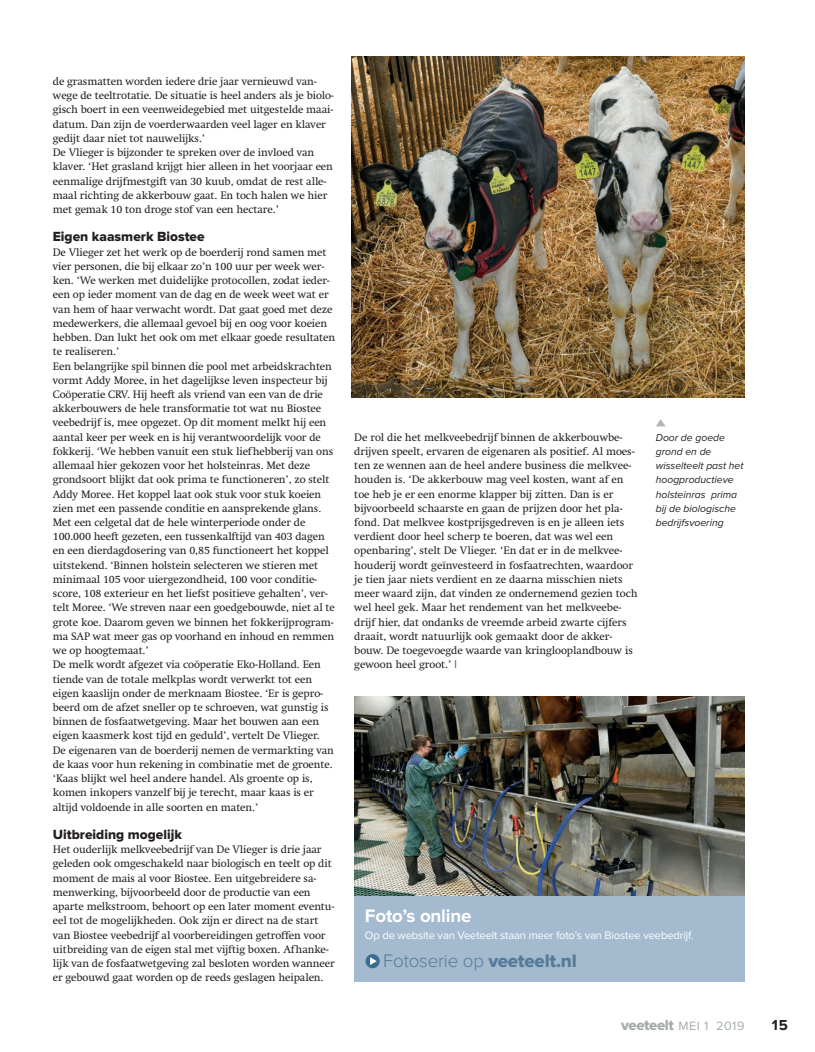
<style>
.page{position:relative;width:815px;height:1052px;background:#fff}
.page>*{position:absolute;margin:0;border:0;box-sizing:border-box;transform-origin:0 0}
.t1{font:300 18.75px "Proxima Nova";letter-spacing:-.01em;color:#557b98}
.t2{font:700 18.75px "Proxima Nova";letter-spacing:-.01em;color:#fff}
.t3{font:15px "Proxima Nova Extrabld";letter-spacing:-.02em;color:#a6acac}
.t4{font:700 15px "Proxima Nova";color:#231f20}
.t5{font:13.75px "Proxima Nova Extrabld";color:#231f20}
.t6{font:11.25px "Proxima Nova";letter-spacing:-.015em;color:#fff}
.t7{font:11px/14.2px "Swift LT Pro";letter-spacing:-.01em;color:#231f20}
.t8{font:italic 10.38px/14.2px "Proxima Nova";color:#231f20}
.s1{font-family:"Univers LT Pro 45";font-weight:300}
.s2{font-family:"Proxima Nova Extrabld";font-weight:400}
.s3{font-family:"Proxima Nova";font-size:12.5px}
</style>
<div class="page">
<img style="left:354px;top:697px;width:390px;height:199px">
<img style="left:352px;top:57px;width:392px;height:341px">
<div style="left:354px;top:896px;width:390px;height:85px;background:#a3bacf"></div>
<div style="left:365px;top:954px;width:14px;height:14px;background:#386e8f;border-radius:50%"></div>
<svg style="left:370px;top:957px;width:6px;height:8px"></svg>
<svg style="left:656px;top:419px;width:9px;height:7px"></svg>
<p class="t7" style="left:53px;top:74px;width:282px">de grasmatten worden iedere drie jaar vernieuwd van&shy;wege de teeltrotatie. De situatie is heel anders als je biolo&shy;gisch boert in een veenweidegebied met uitgestelde maai&shy;datum. Dan zĳn de voerderwaarden veel lager en klaver gedĳt daar niet tot nauwelĳks.’<br>De Vlieger is bĳzonder te spreken over de invloed van klaver. ‘Het grasland krĳgt hier alleen in het voorjaar een eenmalige drĳfmestgift van 30 kuub, omdat de rest alle&shy;maal richting de akkerbouw gaat. En toch halen we hier met gemak 10 ton droge stof van een hectare.’</p>
<p class="t5" style="left:53px;top:229px;width:153px">Eigen kaasmerk Biostee</p>
<p class="t7" style="left:53px;top:245px;width:284px">De Vlieger zet het werk op de boerderĳ rond samen met vier personen, die bĳ elkaar zo’n 100 uur per week wer&shy;ken. ‘We werken met duidelĳke protocollen, zodat ieder&shy;een op ieder moment van de dag en de week weet wat er van hem of haar verwacht wordt. Dat gaat goed met deze medewerkers, die allemaal gevoel bĳ en oog voor koeien hebben. Dan lukt het ook om met elkaar goede resultaten te realiseren.’<br>Een belangrĳke spil binnen die pool met arbeidskrachten vormt Addy Moree, in het dagelĳkse leven inspecteur bĳ Coöperatie CRV. Hĳ heeft als vriend van een van de drie akkerbouwers de hele transformatie tot wat nu Biostee veebedrĳf is, mee opgezet. Op dit moment melkt hĳ een aantal keer per week en is hĳ verantwoordelĳk voor de fokkerĳ. ‘We hebben vanuit een stuk liefhebberĳ van ons allemaal hier gekozen voor het holsteinras. Met deze grondsoort blĳkt dat ook prima te functioneren’, zo stelt Addy Moree. Het koppel laat ook stuk voor stuk koeien zien met een passende conditie en aansprekende glans.<br>Met een celgetal dat de hele winterperiode onder de 100.000 heeft gezeten, een tussenkalftĳd van 403 dagen en een dierdagdosering van 0,85 functioneert het koppel uitstekend. ‘Binnen holstein selecteren we stieren met minimaal 105 voor uiergezondheid, 100 voor conditie&shy;score, 108 exterieur en het liefst positieve gehalten’, ver&shy;telt Moree. ‘We streven naar een goedgebouwde, niet al te grote koe. Daarom geven we binnen het fokkerĳprogram&shy;ma SAP wat meer gas op voorhand en inhoud en remmen we op hoogtemaat.’<br>De melk wordt afgezet via coöperatie Eko-Holland. Een tiende van de totale melkplas wordt verwerkt tot een eigen kaaslĳn onder de merknaam Biostee. ‘Er is gepro&shy;beerd om de afzet sneller op te schroeven, wat gunstig is binnen de fosfaatwetgeving. Maar het bouwen aan een eigen kaasmerk kost tĳd en geduld’, vertelt De Vlieger.<br>De eigenaren van de boerderĳ nemen de vermarkting van de kaas voor hun rekening in combinatie met de groente. ‘Kaas blĳkt wel heel andere handel. Als groente op is, komen inkopers vanzelf bĳ je terecht, maar kaas is er altĳd voldoende in alle soorten en maten.’</p>
<p class="t5" style="left:53px;top:826px;width:131px">Uitbreiding mogelijk</p>
<p class="t7" style="left:53px;top:842px;width:283px">Het ouderlĳk melkveebedrĳf van De Vlieger is drie jaar geleden ook omgeschakeld naar biologisch en teelt op dit moment de mais al voor Biostee. Een uitgebreidere sa&shy;menwerking, bĳvoorbeeld door de productie van een aparte melkstroom, behoort op een later moment eventu&shy;eel tot de mogelĳkheden. Ook zĳn er direct na de start van Biostee veebedrĳf al voorbereidingen getroffen voor uitbreiding van de eigen stal met vĳftig boxen. Afhanke&shy;lĳk van de fosfaatwetgeving zal besloten worden wanneer er gebouwd gaat worden op de reeds geslagen heipalen.</p>
<p class="t7" style="left:354px;top:430px;width:285px">De rol die het melkveebedrĳf binnen de akkerbouwbe&shy;drĳven speelt, ervaren de eigenaren als positief. Al moes&shy;ten ze wennen aan de heel andere business die melkvee&shy;houden is. ‘De akkerbouw mag veel kosten, want af en toe heb je er een enorme klapper bĳ zitten. Dan is er bĳvoorbeeld schaarste en gaan de prĳzen door het pla&shy;fond. Dat melkvee kostprĳsgedreven is en je alleen iets verdient door heel scherp te boeren, dat was wel een openbaring’, stelt De Vlieger. ‘En dat er in de melkvee&shy;houderĳ wordt geïnvesteerd in fosfaatrechten, waardoor je tien jaar niets verdient en ze daarna misschien niets meer waard zĳn, dat vinden ze ondernemend gezien toch wel heel gek. Maar het rendement van het melkveebe&shy;drĳf hier, dat ondanks de vreemde arbeid zwarte cĳfers draait, wordt natuurlĳk ook gemaakt door de akker&shy;bouw. De toegevoegde waarde van kringlooplandbouw is gewoon heel groot.’ <span class="s1">l</span></p>
<p class="t8" style="left:655px;top:430px;width:89px">Door de goede grond en de wisselteelt past het hoogproductieve holsteinras prima bij de biologische bedrijfsvoering</p>
<h1 class="t2" style="left:365px;top:904px;width:108px">Foto’s online</h1>
<p class="t6" style="left:365px;top:928px;width:330px">Op de website van Veeteelt staan meer foto’s van Biostee veebedrijf.</p>
<h1 class="t1" style="left:383px;top:950px;width:195px">Fotoserie op <span class="s2">veeteelt.nl</span></h1>
<h2 class="t3" style="left:621px;top:1016px;width:124px">veeteelt <span class="s3">MEI 1 2019</span></h2>
<h2 class="t4" style="left:771px;top:1016px;width:17px">15</h2>
</div>
